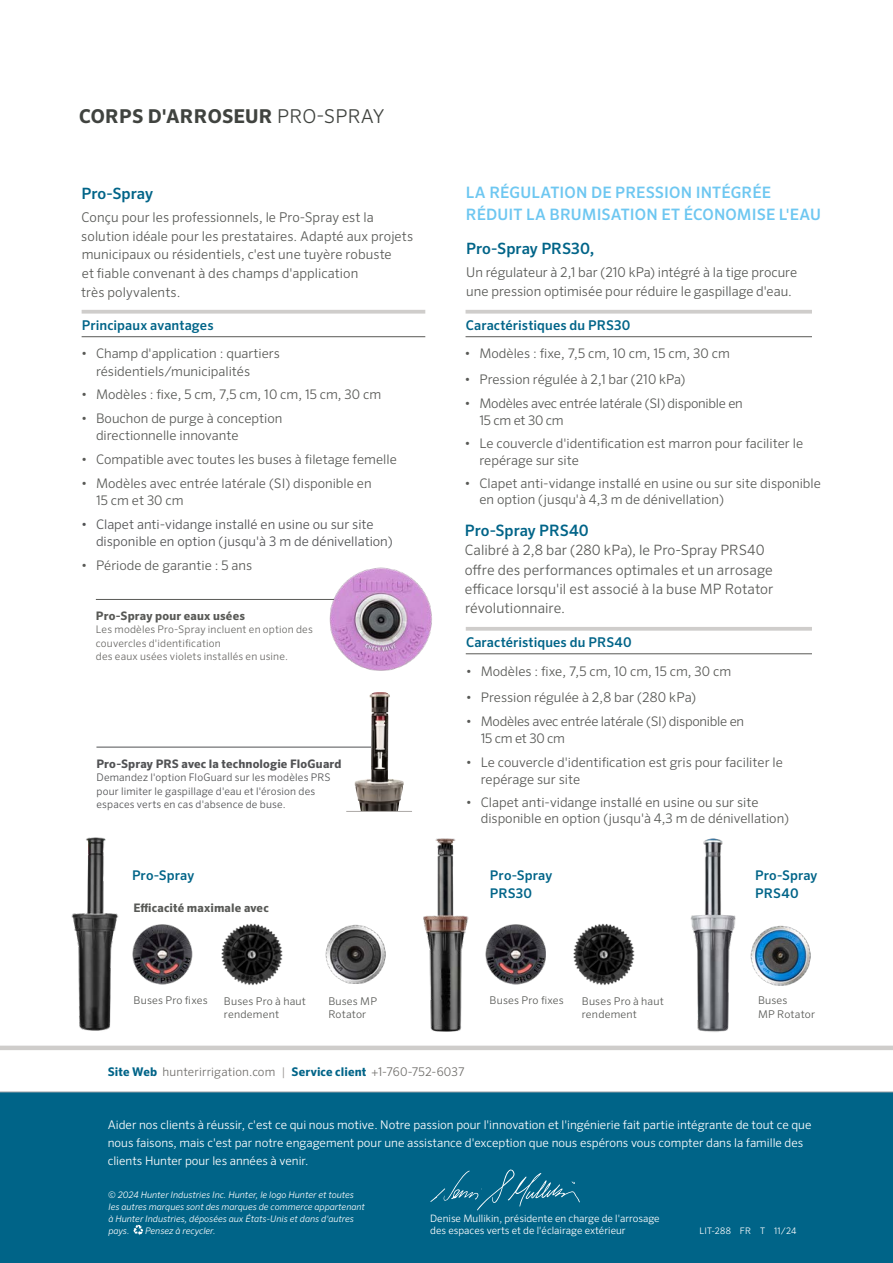
<style>
.page{position:relative;width:893px;height:1263px;background:#fff}
.page>*{position:absolute;margin:0;border:0;box-sizing:border-box;transform-origin:0 0}
.t1{font:700 19.05px "Sero Pro";letter-spacing:.01em;color:#40433f}
.t2{font:500 15.75px/21.8px "Sero Pro";letter-spacing:.005em;color:#6ec7f1}
.t3{font:500 15.75px "Sero Pro";color:#006488}
.t4{font:500 15.6px "Sero Pro";color:#006488}
.t5{font:300 14.25px/19px "Sero Pro";letter-spacing:.005em;color:#585956}
.t6{font:300 13.5px/18.8px "Sero Pro";letter-spacing:.005em;color:#585956}
.t7{font:500 13.5px "Sero Pro";letter-spacing:.01em;color:#006488}
.t8{font:500 13.35px/18px "Sero Pro";letter-spacing:.01em;color:#006488}
.t9{font:300 13.2px/17.2px "Sero Pro";color:#585956}
.t10{font:300 13.2px/17.2px "Sero Pro";letter-spacing:-.02em;color:#585956}
.t11{font:300 13.2px/17.2px "Sero Pro";color:#515254}
.t12{font:300 12px/18px "Sero Pro";color:#fff}
.t13{font:300 12px "Sero Pro";letter-spacing:.01em;color:#716f6c}
.t14{font:700 11.7px "Sero Pro";letter-spacing:.01em;color:#585956}
.t15{font:700 11.7px "Sero Pro";letter-spacing:.01em;color:#515254}
.t16{font:300 10.65px/13.5px "Sero Pro";letter-spacing:.015em;color:#585956}
.t17{font:300 10.5px/13.5px "Sero Pro";letter-spacing:.015em;color:#515254}
.t18{font:300 10.5px/13.5px "Sero Pro";letter-spacing:.015em;color:#6a6966}
.t19{font:300 10.2px/12px "Sero Pro";color:#fff}
.t20{font:italic 300 9px/12px "Sero Pro";color:#fff}
.t21{font:300 9px "Sero Pro";letter-spacing:.02em;color:#fff}
.s1{font-weight:300}
.s2{font-size:13.5px}
.s3{font-weight:700;color:#006488}
.s4{color:#9c9896}
</style>
<div class="page">
<svg style="left:82px;top:310px;width:343px;height:4px"></svg>
<hr style="left:82px;top:336px;width:343px;height:1px;background:#585956">
<svg style="left:466px;top:310px;width:346px;height:4px"></svg>
<hr style="left:466px;top:336px;width:346px;height:1px;background:#585956">
<hr style="left:96px;top:599px;width:251px;height:1px;background:#585956">
<svg style="left:466px;top:627px;width:346px;height:4px"></svg>
<hr style="left:466px;top:653px;width:346px;height:1px;background:#585956">
<img style="left:325px;top:924px;width:61px;height:60px">
<img style="left:132px;top:925px;width:60px;height:59px">
<img style="left:485px;top:925px;width:61px;height:59px">
<img style="left:750px;top:925px;width:61px;height:60px">
<img style="left:690px;top:838px;width:46px;height:194px">
<img style="left:221px;top:923px;width:62px;height:62px">
<img style="left:71px;top:837px;width:48px;height:194px">
<div style="left:0;top:1092px;width:893px;height:171px;background:#006488"></div>
<img style="left:423px;top:838px;width:46px;height:194px">
<hr style="left:96px;top:747px;width:288px;height:1px;background:#515254">
<img style="left:329px;top:567px;width:103px;height:104px">
<img style="left:361px;top:692px;width:20px;height:88px">
<hr style="left:346px;top:811px;width:66px;height:1px;background:#aca9a7">
<hr style="left:0;top:1046px;width:893px;height:4px;background:#cfcdcb">
<hr style="left:0;top:1092px;width:893px;height:1px;background:#a7a9ac">
<svg style="left:133px;top:1225px;width:10px;height:10px"></svg>
<svg style="left:430px;top:1169px;width:150px;height:42px"></svg>
<img style="left:573px;top:923px;width:62px;height:62px">
<h1 class="t1" style="left:79px;top:105px;width:307px">CORPS D'ARROSEUR <span class="s1">PRO-SPRAY</span></h1>
<p class="t2" style="left:466px;top:181px;width:357px">LA RÉGULATION DE PRESSION INTÉGRÉE<br>RÉDUIT LA BRUMISATION ET ÉCONOMISE L'EAU</p>
<p class="t4" style="left:81px;top:184px;width:73px">Pro-Spray</p>
<p class="t6" style="left:81px;top:208px;width:334px">Conçu pour les professionnels, le Pro-Spray est la solution idéale pour les prestataires. Adapté aux projets municipaux ou résidentiels, c'est une tuyère robuste<br>et fiable convenant à des champs d'application<br>très polyvalents.</p>
<p class="t7" style="left:82px;top:317px;width:133px">Principaux avantages</p>
<p class="t9" style="left:96px;top:345px;width:185px;text-indent:-15px">• Champ d'application : quartiers résidentiels/municipalités</p>
<p class="t9" style="left:81px;top:386px;width:302px">• Modèles : fixe, 5 cm, 7,5 cm, 10 cm, 15 cm, 30 cm</p>
<p class="t9" style="left:96px;top:410px;width:188px;text-indent:-15px">• Bouchon de purge à conception directionnelle innovante</p>
<p class="t9" style="left:81px;top:451px;width:317px">• Compatible avec toutes les buses à filetage femelle</p>
<p class="t9" style="left:96px;top:474px;width:277px;text-indent:-15px">• Modèles avec entrée latérale (SI) disponible en<br>15 cm et 30 cm</p>
<p class="t11" style="left:96px;top:515px;width:298px;text-indent:-15px">• Clapet anti-vidange installé en usine ou sur site disponible en option (jusqu'à 3 m de dénivellation)</p>
<p class="t9" style="left:81px;top:556px;width:173px">• Période de garantie : 5 ans</p>
<p class="t4" style="left:466px;top:239px;width:130px">Pro-Spray PRS30,</p>
<p class="t6" style="left:466px;top:263px;width:332px">Un régulateur à 2,1 bar (210 kPa) intégré à la tige procure une pression optimisée pour réduire le gaspillage d'eau.</p>
<p class="t7" style="left:466px;top:317px;width:166px">Caractéristiques du PRS30</p>
<p class="t9" style="left:464px;top:345px;width:267px">• Modèles : fixe, 7,5 cm, 10 cm, 15 cm, 30 cm</p>
<p class="t9" style="left:464px;top:371px;width:223px">• Pression régulée à <span class="s2">2,1 bar (210 kPa)</span></p>
<p class="t10" style="left:479px;top:394px;width:265px;text-indent:-15px">• Modèles avec entrée latérale (SI) disponible en<br>15 cm et 30 cm</p>
<p class="t9" style="left:479px;top:435px;width:325px;line-height:16.5px;text-indent:-15px">• Le couvercle d'identification est marron pour faciliter le repérage sur site</p>
<p class="t9" style="left:479px;top:474px;width:343px;line-height:16.5px;text-indent:-15px">• Clapet anti-vidange installé en usine ou sur site disponible en option (jusqu'à 4,3 m de dénivellation)</p>
<p class="t3" style="left:465px;top:521px;width:125px">Pro-Spray PRS40</p>
<p class="t5" style="left:465px;top:541px;width:310px">Calibré à 2,8 bar (280 kPa), le Pro-Spray PRS40 offre des performances optimales et un arrosage efficace lorsqu'il est associé à la buse MP Rotator révolutionnaire.</p>
<p class="t14" style="left:96px;top:609px;width:151px">Pro-Spray pour eaux usées</p>
<p class="t18" style="left:96px;top:623px;width:218px">Les modèles Pro-Spray incluent en option des couvercles d'identification<br>des eaux usées violets installés en usine.</p>
<p class="t7" style="left:466px;top:634px;width:167px">Caractéristiques du PRS40</p>
<p class="t9" style="left:466px;top:663px;width:267px">• Modèles : fixe, 7,5 cm, 10 cm, 15 cm, 30 cm</p>
<p class="t9" style="left:466px;top:688px;width:232px">• Pression régulée à <span class="s2">2,8 bar (280 kPa)</span></p>
<p class="t10" style="left:481px;top:712px;width:265px;text-indent:-15px">• Modèles avec entrée latérale (SI) disponible en<br>15 cm et 30 cm</p>
<p class="t9" style="left:481px;top:753px;width:304px;text-indent:-15px">• Le couvercle d'identification est gris pour faciliter le repérage sur site</p>
<p class="t9" style="left:481px;top:794px;width:310px;line-height:16.5px;text-indent:-15px">• Clapet anti-vidange installé en usine ou sur site disponible en option (jusqu'à 4,3 m de dénivellation)</p>
<p class="t15" style="left:96px;top:756px;width:247px">Pro-Spray PRS avec la technologie FloGuard</p>
<p class="t17" style="left:96px;top:770px;width:236px">Demandez l'option FloGuard sur les modèles PRS pour limiter le gaspillage d'eau et l'érosion des espaces verts en cas d'absence de buse.</p>
<p class="t8" style="left:132px;top:867px;width:64px">Pro-Spray</p>
<p class="t8" style="left:490px;top:867px;width:64px">Pro-Spray<br>PRS30</p>
<p class="t8" style="left:755px;top:867px;width:64px">Pro-Spray<br>PRS40</p>
<p class="t14" style="left:133px;top:901px;width:137px">Efficacité maximale avec</p>
<p class="t16" style="left:328px;top:994px;width:50px">Buses MP<br>Rotator</p>
<p class="t16" style="left:758px;top:993px;width:59px">Buses<br>MP Rotator</p>
<p class="t16" style="left:134px;top:994px;width:76px">Buses Pro fixes</p>
<p class="t16" style="left:490px;top:994px;width:76px">Buses Pro fixes</p>
<p class="t16" style="left:224px;top:994px;width:84px">Buses Pro à haut rendement</p>
<p class="t16" style="left:582px;top:994px;width:84px">Buses Pro à haut rendement</p>
<p class="t13" style="left:108px;top:1065px;width:358px"><span class="s3">Site Web</span> hunterirrigation.com <span class="s4">|</span> <span class="s3">Service client</span> +1-760-752-6037</p>
<p class="t12" style="left:108px;top:1115px;width:705px">Aider nos clients à réussir, c'est ce qui nous motive. Notre passion pour l'innovation et l'ingénierie fait partie intégrante de tout ce que nous faisons, mais c'est par notre engagement pour une assistance d'exception que nous espérons vous compter dans la famille des clients Hunter pour les années à venir.</p>
<p class="t20" style="left:108px;top:1188px;width:258px">© 2024 Hunter Industries Inc. Hunter, le logo Hunter et toutes les autres marques sont des marques de commerce appartenant à Hunter Industries, déposées aux États-Unis et dans d'autres pays.</p>
<p class="t20" style="left:145px;top:1224px;width:72px">Pensez à recycler.</p>
<p class="t19" style="left:430px;top:1212px;width:231px">Denise Mullikin, présidente en charge de l'arrosage des espaces verts et de l'éclairage extérieur</p>
<p class="t21" style="left:699px;top:1225px;width:99px">LIT-288 FR T 11/24</p>
</div>
